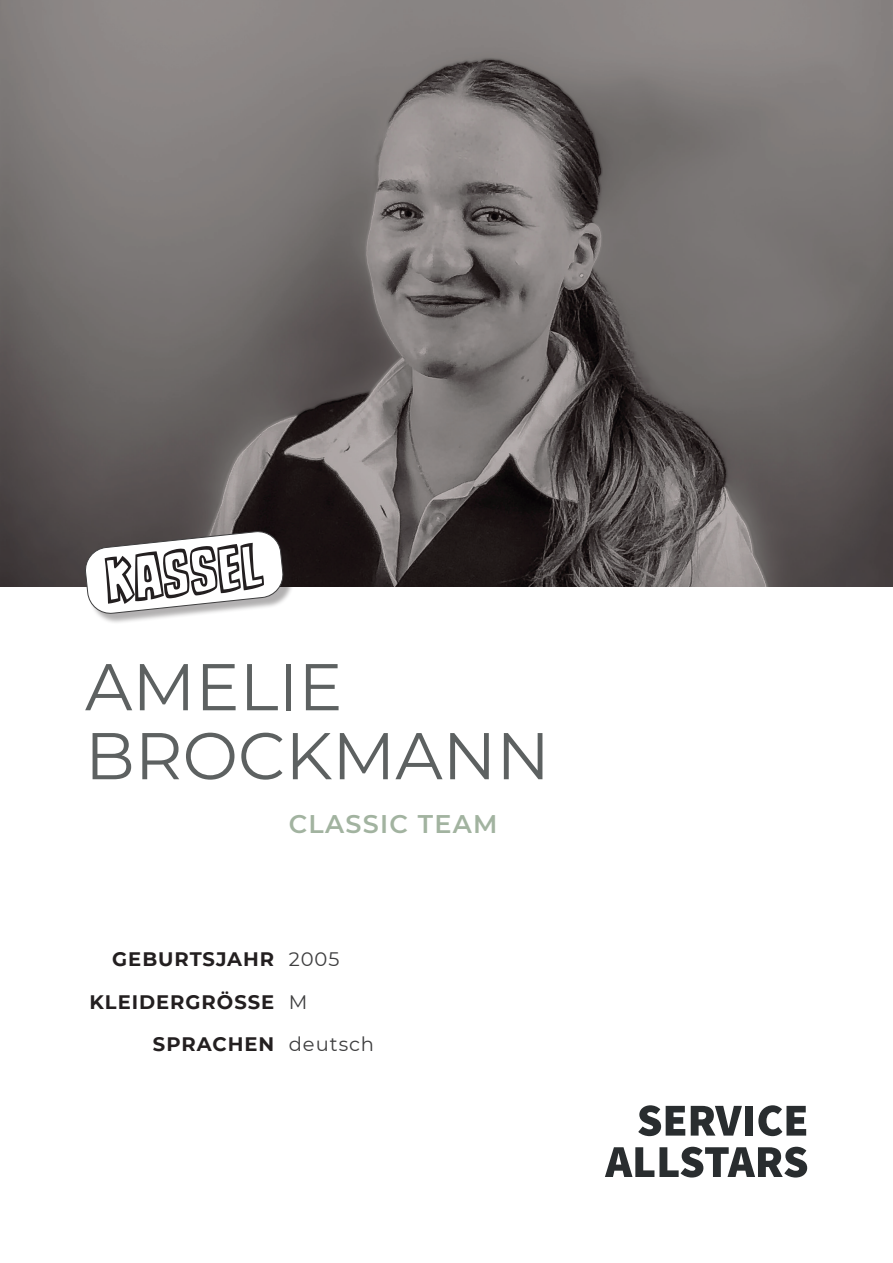
<style>
.page{position:relative;width:893px;height:1263px;background:#fff}
.page>*{position:absolute;margin:0;border:0;box-sizing:border-box;transform-origin:0 0}
.t1{font:67.35px "CC Dynamic Duo Open Variable";color:#231f20}
.t2{font:66px/69px "Montserrat";color:#5d6161}
.t3{font:600 25.5px "Montserrat";letter-spacing:.05em;color:#a2b3a0}
.t4{font:700 19.5px/42.5px "Montserrat";letter-spacing:.05em;color:#231f20;text-align:right}
.t5{font:19.5px/42.5px "Montserrat";letter-spacing:.05em;color:#3e3e3f}
</style>
<div class="page">
<img style="left:0;top:0;width:893px;height:587px">
<svg style="left:638px;top:1105px;width:47px;height:31px"></svg>
<svg style="left:691px;top:1106px;width:51px;height:29px"></svg>
<div style="left:745px;top:1106px;width:8px;height:29px;background:#292d2f"></div>
<svg style="left:758px;top:1105px;width:48px;height:31px"></svg>
<svg style="left:605px;top:1147px;width:202px;height:30px"></svg>
<div style="left:87px;top:533px;width:207px;height:92px;background:#231f20;opacity:.35"></div>
<svg style="left:84px;top:530px;width:200px;height:84px"></svg>
<h1 class="t1" style="left:101px;top:539px;width:160px;rotate:-6deg">KASSEL</h1>
<h2 class="t2" style="left:85px;top:650px;width:466px">AMELIE<br>BROCKMANN</h2>
<h3 class="t3" style="left:289px;top:805px;width:210px">CLASSIC TEAM</h3>
<p class="t4" style="left:90px;top:937px;width:186px">GEBURTSJAHR<br>KLEIDERGRÖSSE<br>SPRACHEN</p>
<p class="t5" style="left:289px;top:937px;width:87px">2005<br>M deutsch</p>
</div>
